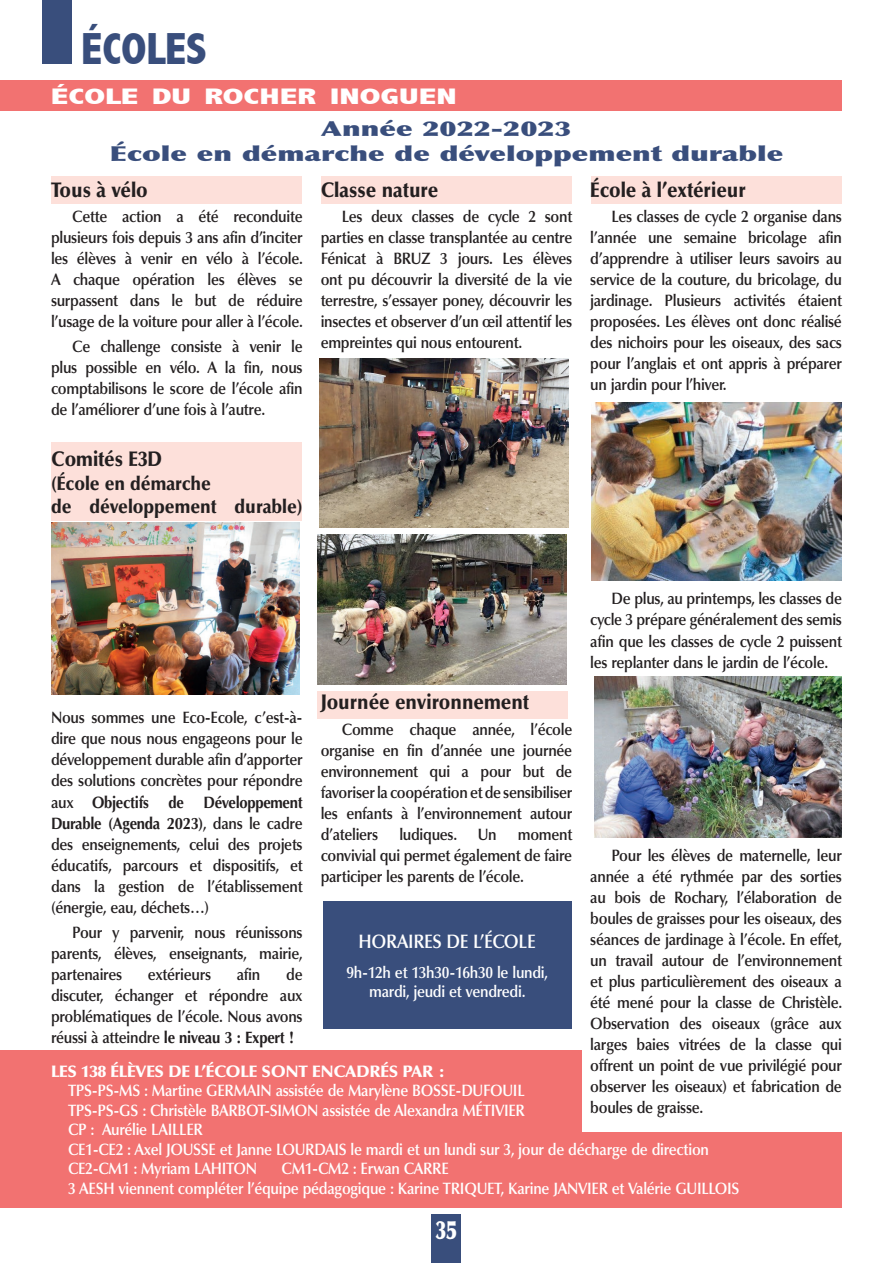
<style>
.page{position:relative;width:893px;height:1263px;background:#fff}
.page>*{position:absolute;margin:0;border:0;box-sizing:border-box;transform-origin:0 0}
.t1{font:800 condensed 45px "Abadi";color:#394e7c}
.t2{font:900 25.5px "Optima LT Std";color:#fff;scale:.73 1}
.t3{font:800 condensed 22.5px "Abadi";color:#fff;scale:1.67 1}
.t4{font:900 21px "Optima LT Std";color:#231f20;scale:.9 1}
.t5{font:900 20.7px/25.2px "Optima LT Std";color:#394e7c;text-align:center;scale:1.4 1}
.t6{font:900 19.5px/23.7px "Optima LT Std";color:#231f20;scale:.9 1}
.t7{font:600 19.5px "Optima LT Std";letter-spacing:-.02em;color:#fff;scale:.9 1}
.t8{font:600 16.5px/21px "Optima LT Std";letter-spacing:-.02em;color:#231f20;text-align:justify;scale:.9 1}
.t9{font:600 16.5px/19.5px "Optima LT Std";letter-spacing:-.02em;color:#fff;scale:.9 1}
.t10{font:900 16.5px "Optima LT Std";letter-spacing:-.02em;color:#fff;scale:1.04 1}
.s1{font-style:inherit}
.s2{font-weight:700}
</style>
<div class="page">
<div style="left:0;top:1050px;width:842px;height:158px;background:#f27271"></div>
<div style="left:582px;top:1019px;width:308px;height:112px;background:#fff"></div>
<div style="left:51px;top:176px;width:251px;height:28px;background:#fde0da"></div>
<div style="left:321px;top:176px;width:251px;height:28px;background:#fde0da"></div>
<div style="left:591px;top:176px;width:251px;height:28px;background:#fde0da"></div>
<div style="left:317px;top:691px;width:251px;height:28px;background:#fde0da"></div>
<div style="left:51px;top:442px;width:251px;height:79px;background:#fde0da"></div>
<div style="left:0;top:81px;width:842px;height:30px;background:#f27271"></div>
<img style="left:51px;top:522px;width:248px;height:173px">
<img style="left:592px;top:402px;width:250px;height:179px">
<img style="left:595px;top:676px;width:247px;height:162px">
<img style="left:317px;top:535px;width:250px;height:150px">
<img style="left:319px;top:359px;width:249px;height:169px">
<div style="left:43px;top:0;width:29px;height:64px;background:#394e7c"></div>
<div style="left:323px;top:901px;width:248px;height:128px;background:#394e7c"></div>
<div style="left:432px;top:1214px;width:29px;height:49px;background:#394e7c"></div>
<h1 class="t1" style="left:81px;top:23px;width:43px"><span class="s1">É</span>COLES</h1>
<h3 class="t3" style="left:51px;top:84px;width:245px">ÉCOLE DU ROCHER INOGUEN</h3>
<p class="t5" style="left:110px;top:116px;width:483px">Année 2022-2023<br>École en démarche de développement durable</p>
<p class="t4" style="left:51px;top:177px;width:109px">Tous à vélo</p>
<p class="t8" style="left:51px;top:206px;width:282px;text-indent:21px">Cette action a été reconduite plusieurs fois depuis 3 ans afin d’inciter les élèves à venir en vélo à l’école.<br>A chaque opération les élèves se surpassent dans le but de réduire l’usage de la voiture pour aller à l’école.</p>
<p class="t8" style="left:51px;top:336px;width:281px;text-indent:21px">Ce challenge consiste à venir le plus possible en vélo. A la fin, nous comptabilisons le score de l’école afin de l’améliorer d’une fois à l’autre.</p>
<p class="t4" style="left:51px;top:446px;width:125px">Comités E3D</p>
<p class="t6" style="left:51px;top:471px;width:281px">(École en démarche<br>de développement durable)</p>
<p class="t4" style="left:590px;top:177px;width:174px">École à l’extérieur</p>
<p class="t8" style="left:590px;top:206px;width:281px;text-indent:21px">Les classes de cycle 2 organise dans l’année une semaine bricolage afin d’apprendre à utiliser leurs savoirs au service de la couture, du bricolage, du jardinage. Plusieurs activités étaient proposées. Les élèves ont donc réalisé des nichoirs pour les oiseaux, des sacs pour l’anglais et ont appris à préparer un jardin pour l’hiver.</p>
<p class="t4" style="left:321px;top:177px;width:132px">Classe nature</p>
<p class="t8" style="left:321px;top:206px;width:281px;text-indent:21px">Les deux classes de cycle 2 sont parties en classe transplantée au centre Fénicat à BRUZ 3 jours. Les élèves ont pu découvrir la diversité de la vie terrestre, s’essayer poney, découvrir les insectes et observer d’un œil attentif les empreintes qui nous entourent.</p>
<p class="t8" style="left:590px;top:589px;width:281px;text-indent:21px">De plus, au printemps, les classes de cycle 3 prépare généralement des semis afin que les classes de cycle 2 puissent les replanter dans le jardin de l’école.</p>
<p class="t4" style="left:321px;top:690px;width:233px">Journée environnement</p>
<p class="t8" style="left:321px;top:719px;width:281px;text-indent:21px">Comme chaque année, l’école organise en fin d’année une journée environnement qui a pour but de favoriser la coopération et de sensibiliser les enfants à l’environnement autour d’ateliers</p>
<p class="t8" style="left:51px;top:707px;width:281px">Nous sommes une Eco-Ecole, c’est-à&shy;dire que nous nous engageons pour le développement durable afin d’apporter des solutions concrètes pour répondre aux <span class="s2">Objectifs de Développement Durable (Agenda 2023)</span>, dans le cadre des enseignements, celui des projets éducatifs, parcours et dispositifs, et dans la gestion de l’établissement (énergie, eau, déchets…)</p>
<p class="t8" style="left:51px;top:922px;width:281px;text-indent:21px">Pour y parvenir, nous réunissons parents, élèves, enseignants, mairie, partenaires</p>
<p class="t8" style="left:399px;top:824px;width:110px">ludiques. Un</p>
<p class="t8" style="left:321px;top:824px;width:281px;text-indent:197px">moment convivial qui permet également de faire participer les parents de l’école.</p>
<p class="t8" style="left:590px;top:845px;width:282px;text-indent:21px">Pour les élèves de maternelle, leur année a été rythmée par des sorties au bois de Rochary, l’élaboration de boules de graisses pour les oiseaux, des séances de jardinage à l’école. En effet, un travail autour de l’environnement et plus particulièrement des oiseaux a été mené pour la classe de Christèle.<br>Observation des oiseaux (grâce aux larges baies vitrées de la classe qui offrent un point de vue privilégié pour observer les oiseaux) et fabrication de boules de graisse.</p>
<p class="t7" style="left:359px;top:930px;width:198px">HORAIRES DE L’ÉCOLE</p>
<p class="t9" style="left:346px;top:962px;width:226px;text-align:center">9h-12h et 13h30-16h30 le lundi, mardi, jeudi et vendredi.</p>
<p class="t8" style="left:148px;top:964px;width:72px">extérieurs</p>
<p class="t8" style="left:237px;top:964px;width:28px">afin</p>
<p class="t8" style="left:51px;top:964px;width:281px;text-indent:235px">de discuter, échanger et répondre aux problématiques de l’école. Nous avons réussi à atteindre <span class="s2">le niveau 3 : Expert !</span></p>
<p class="t10" style="left:51px;top:1061px;width:381px">LES 138 ÉLÈVES DE L’ÉCOLE SONT ENCADRÉS PAR :</p>
<p class="t9" style="left:68px;top:1081px;width:714px">TPS-PS-MS : Martine GERMAIN assistée de Marylène BOSSE-DUFOUIL<br>TPS-PS-GS : Christèle BARBOT-SIMON assistée de Alexandra MÉTIVIER<br>CP : Aurélie LAILLER<br>CE1-CE2 : Axel JOUSSE et Janne LOURDAIS le mardi et un lundi sur 3, jour de décharge de direction CE2-CM1 : Myriam LAHITON</p>
<p class="t9" style="left:68px;top:1159px;width:748px;text-indent:214px">CM1-CM2 : Erwan CARRE<br>3 AESH viennent compléter l’équipe pédagogique : Karine TRIQUET, Karine JANVIER et Valérie GUILLOIS</p>
<h2 class="t2" style="left:436px;top:1215px;width:31px">35</h2>
</div>
